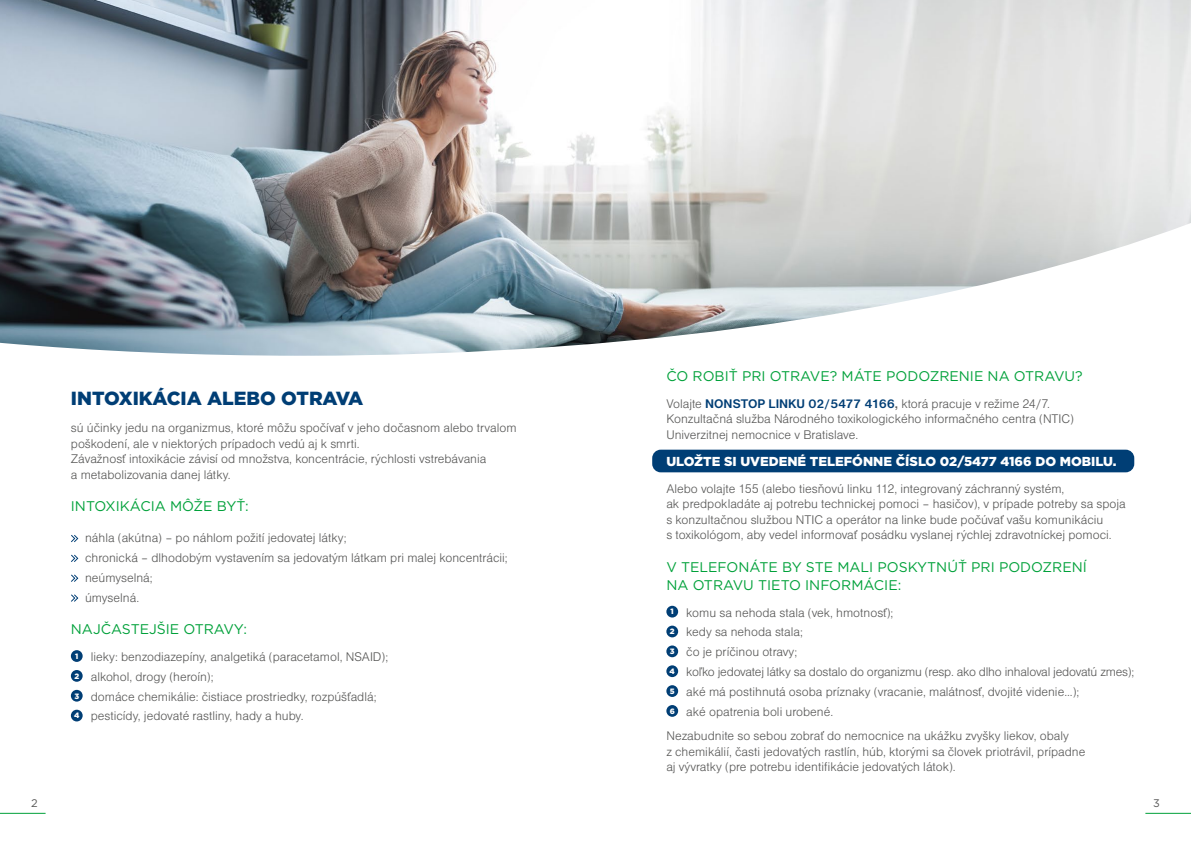
<style>
.page{position:relative;width:1191px;height:842px;background:#fff}
.page>*{position:absolute;margin:0;border:0;box-sizing:border-box;transform-origin:0 0}
.t1{font:900 19px "Gotham";color:#003e75}
.t2{font:14px/18px "Gotham";color:#00a13a}
.t3{font:13px/19.9px "Nimbus Sans DOT Ligh";color:#575756}
.t4{font:900 13px "Gotham";color:#fff}
.t5{font:11px "Gotham";color:#575756}
.s1{font-family:"Nimbus Sans DOT";font-weight:700;color:#003e75}
.s2{font-family:"Nimbus Sans DOT";font-weight:700}
</style>
<div class="page">
<hr style="left:0;top:813px;width:46px;height:1px;background:#00a13a">
<hr style="left:1145px;top:813px;width:46px;height:1px;background:#00a13a">
<div style="left:652px;top:450px;width:482px;height:22px;background:#003e75;border-radius:9px"></div>
<svg style="left:71px;top:535px;width:8px;height:8px"></svg>
<svg style="left:71px;top:554px;width:8px;height:8px"></svg>
<svg style="left:71px;top:574px;width:8px;height:8px"></svg>
<svg style="left:71px;top:594px;width:8px;height:8px"></svg>
<div style="left:71px;top:650px;width:12px;height:12px;background:#003e75;border-radius:50%"></div>
<div style="left:71px;top:670px;width:12px;height:12px;background:#003e75;border-radius:50%"></div>
<div style="left:71px;top:690px;width:12px;height:12px;background:#003e75;border-radius:50%"></div>
<div style="left:71px;top:710px;width:12px;height:11px;background:#003e75;border-radius:50%"></div>
<div style="left:666px;top:606px;width:12px;height:11px;background:#003e75;border-radius:50%"></div>
<div style="left:666px;top:626px;width:12px;height:11px;background:#003e75;border-radius:50%"></div>
<div style="left:666px;top:645px;width:12px;height:12px;background:#003e75;border-radius:50%"></div>
<div style="left:666px;top:665px;width:12px;height:12px;background:#003e75;border-radius:50%"></div>
<div style="left:666px;top:685px;width:12px;height:12px;background:#003e75;border-radius:50%"></div>
<div style="left:666px;top:705px;width:12px;height:12px;background:#003e75;border-radius:50%"></div>
<img style="left:0;top:0;width:1191px;height:356px">
<h1 class="t1" style="left:71px;top:387px;width:294px">INTOXIKÁCIA ALEBO OTRAVA</h1>
<p class="t3" style="left:71px;top:420px;width:447px;line-height:15.6px">sú účinky jedu na organizmus, ktoré môžu spočívať v jeho dočasnom alebo trvalom poškodení, ale v niektorých prípadoch vedú aj k smrti.<br>Závažnosť intoxikácie závisí od množstva, koncentrácie, rýchlosti vstrebávania<br>a metabolizovania danej látky.</p>
<p class="t2" style="left:71px;top:497px;width:179px">INTOXIKÁCIA MÔŽE BYŤ:</p>
<p class="t3" style="left:85px;top:528px;width:424px">náhla (akútna) – po náhlom požití jedovatej látky;<br>chronická – dlhodobým vystavením sa jedovatým látkam pri malej koncentrácii; neúmyselná;<br>úmyselná.</p>
<p class="t2" style="left:71px;top:620px;width:177px">NAJČASTEJŠIE OTRAVY:</p>
<p class="t3" style="left:74px;top:646px;width:315px"><sup>1</sup> lieky: benzodiazepíny, analgetiká (paracetamol, NSAID); <sup>2</sup> alkohol, drogy (heroín);<br><sup>3</sup> domáce chemikálie: čistiace prostriedky, rozpúšťadlá;<br><sup>4</sup> pesticídy, jedovaté rastliny, hady a huby.</p>
<p class="t2" style="left:666px;top:367px;width:418px">ČO ROBIŤ PRI OTRAVE? MÁTE PODOZRENIE NA OTRAVU?</p>
<p class="t3" style="left:666px;top:395px;width:409px;line-height:15.6px">Volajte <span class="s1">NONSTOP LINKU 02/5477 4166</span><span class="s2">,</span> ktorá pracuje v režime 24/7.<br>Konzultačná služba Národného toxikologického informačného centra (NTIC)<br>Univerzitnej nemocnice v Bratislave.</p>
<p class="t4" style="left:666px;top:454px;width:451px">ULOŽTE SI UVEDENÉ TELEFÓNNE ČÍSLO 02/5477 4166 DO MOBILU.</p>
<p class="t3" style="left:666px;top:480px;width:461px;line-height:15.6px">Alebo volajte 155 (alebo tiesňovú linku 112, integrovaný záchranný systém,<br>ak predpokladáte aj potrebu technickej pomoci – hasičov), v prípade potreby sa spoja s konzultačnou službou NTIC a operátor na linke bude počúvať vašu komunikáciu<br>s toxikológom, aby vedel informovať posádku vyslanej rýchlej zdravotníckej pomoci.</p>
<p class="t2" style="left:666px;top:558px;width:422px">V TELEFONÁTE BY STE MALI POSKYTNÚŤ PRI PODOZRENÍ<br>NA OTRAVU TIETO INFORMÁCIE:</p>
<p class="t3" style="left:669px;top:602px;width:466px"><sup>1</sup> komu sa nehoda stala (vek, hmotnosť);<br><sup>2</sup> kedy sa nehoda stala;<br><sup>3</sup> čo je príčinou otravy;<br><sup>4</sup> koľko jedovatej látky sa dostalo do organizmu (resp. ako dlho inhaloval jedovatú zmes); <sup>5</sup> aké má postihnutá osoba príznaky (vracanie, malátnosť, dvojité videnie...);<br><sup>6</sup> aké opatrenia boli urobené.</p>
<p class="t3" style="left:666px;top:728px;width:420px;line-height:15.6px">Nezabudnite so sebou zobrať do nemocnice na ukážku zvyšky liekov, obaly<br>z chemikálií, časti jedovatých rastlín, húb, ktorými sa človek priotrávil, prípadne aj vývratky (pre potrebu identifikácie jedovatých látok).</p>
<p class="t5" style="left:31px;top:797px;width:8px">2</p>
<p class="t5" style="left:1153px;top:797px;width:8px">3</p>
</div>
